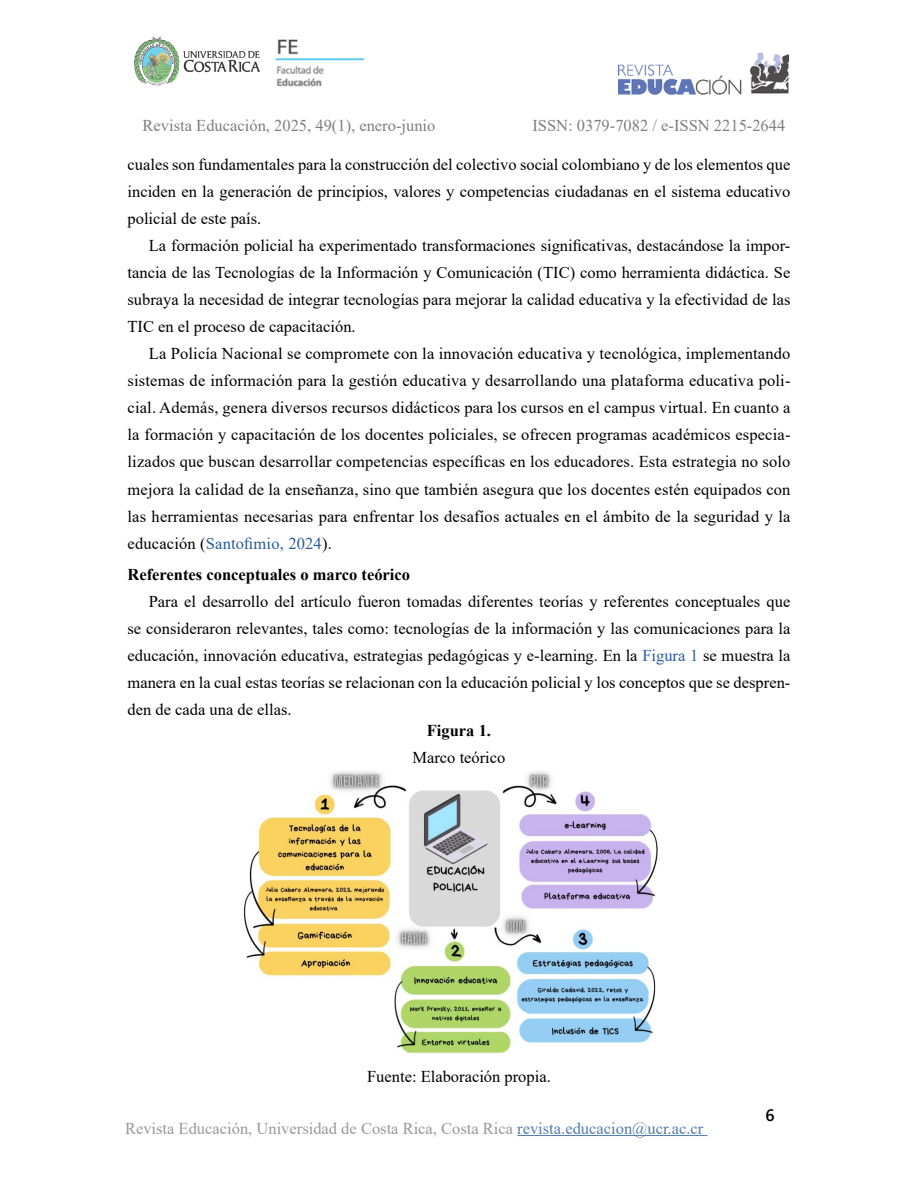
<style>
.page{position:relative;width:918px;height:1188px;background:#fff}
.page>*{position:absolute;margin:0;border:0;box-sizing:border-box;transform-origin:0 0}
.t1{font:16.5px/27px "Times New Roman";color:#000;text-align:justify}
.t2{font:16.5px "Times New Roman";color:#7d7e7f}
.t3{font:700 16.5px "Times New Roman";color:#000}
.t4{font:600 16.5px "Segoe UI";color:#000}
.s1{color:#275b9b}
</style>
<div class="page">
<img style="left:243px;top:771px;width:415px;height:283px">
<hr style="left:517px;top:1135px;width:190px;height:1px;background:#275b9b">
<img style="left:618px;top:52px;width:171px;height:43px">
<img style="left:134px;top:37px;width:126px;height:49px">
<img style="left:275px;top:39px;width:90px;height:48px">
<p class="t2" style="left:143px;top:113px;width:294px">Revista Educación, 2025, 49(1), enero-junio</p>
<p class="t2" style="left:532px;top:113px;width:254px">ISSN: 0379-7082 / e-ISSN 2215-2644</p>
<p class="t1" style="left:128px;top:150px;width:664px">cuales son fundamentales para la construcción del colectivo social colombiano y de los elementos que inciden en la generación de principios, valores y competencias ciudadanas en el sistema educativo policial de este país.</p>
<p class="t1" style="left:128px;top:231px;width:664px;text-indent:21px">La formación policial ha experimentado transformaciones significativas, destacándose la impor&shy;tancia de las Tecnologías de la Información y Comunicación (TIC) como herramienta didáctica. Se subraya la necesidad de integrar tecnologías para mejorar la calidad educativa y la efectividad de las TIC en el proceso de capacitación.</p>
<p class="t1" style="left:128px;top:340px;width:665px;text-indent:21px">La Policía Nacional se compromete con la innovación educativa y tecnológica, implementando sistemas de información para la gestión educativa y desarrollando una plataforma educativa poli&shy;cial. Además, genera diversos recursos didácticos para los cursos en el campus virtual. En cuanto a la formación y capacitación de los docentes policiales, se ofrecen programas académicos especia&shy;lizados que buscan desarrollar competencias específicas en los educadores. Esta estrategia no solo mejora la calidad de la enseñanza, sino que también asegura que los docentes estén equipados con las herramientas necesarias para enfrentar los desafíos actuales en el ámbito de la seguridad y la educación (<span class="s1">Santofimio, 2024</span>).</p>
<p class="t3" style="left:128px;top:563px;width:284px">Referentes conceptuales o marco teórico</p>
<p class="t1" style="left:128px;top:587px;width:664px;text-indent:21px">Para el desarrollo del artículo fueron tomadas diferentes teorías y referentes conceptuales que se consideraron relevantes, tales como: tecnologías de la información y las comunicaciones para la educación, innovación educativa, estrategias pedagógicas y e-learning. En la <span class="s1">Figura 1</span> se muestra la manera en la cual estas teorías se relacionan con la educación policial y los conceptos que se despren&shy;den de cada una de ellas.</p>
<p class="t3" style="left:427px;top:719px;width:66px">Figura 1.</p>
<p class="t1" style="left:412px;top:744px;width:95px">Marco teórico</p>
<p class="t1" style="left:367px;top:1062px;width:185px">Fuente: Elaboración propia.</p>
<p class="t2" style="left:125px;top:1117px;width:580px">Revista Educación, Universidad de Costa Rica, Costa Rica <span class="s1">revista.educacion@ucr.ac.cr</span></p>
<p class="t4" style="left:765px;top:1100px;width:11px">6</p>
</div>
